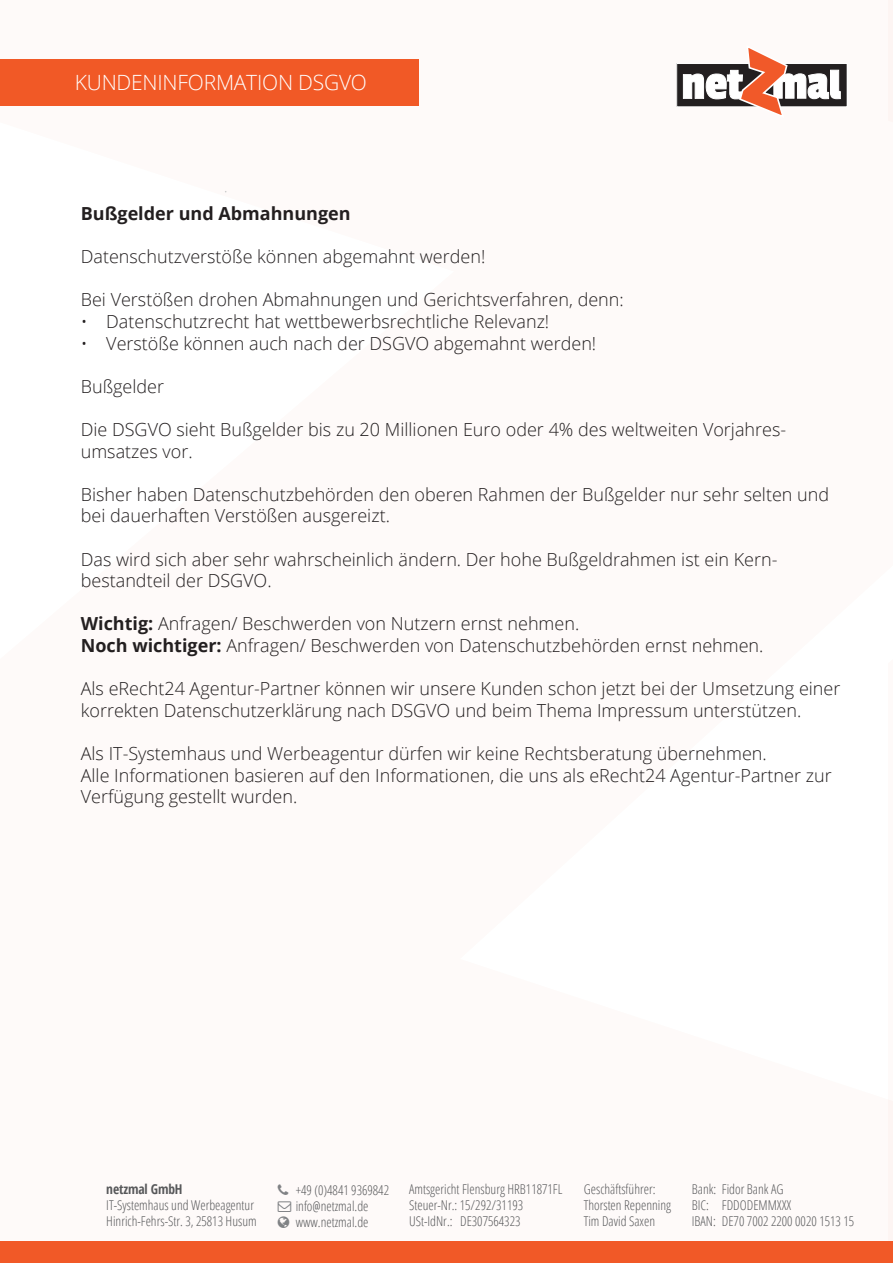
<style>
.page{position:relative;width:893px;height:1263px;background:#fff}
.page>*{position:absolute;margin:0;border:0;box-sizing:border-box;transform-origin:0 0}
.t1{font:300 21px "Open Sans";letter-spacing:-.01em;color:#fff}
.t2{font:300 18px/21.6px "Open Sans";color:#231f20}
.t3{font:700 18px "Open Sans";color:#231f20}
.t4{font:300 condensed 13.5px/16.2px "Open Sans";color:#57585a}
.t5{font:700 condensed 13.5px "Open Sans";letter-spacing:-.01em;color:#57585a}
.s1{font-weight:700}
</style>
<div class="page">
<div style="left:677px;top:64px;width:170px;height:43px;background:#231f20"></div>
<div style="left:676px;top:63px;width:172px;height:44px;border:1px solid #fff"></div>
<svg style="left:683px;top:48px;width:158px;height:67px"></svg>
<div style="left:0;top:1242px;width:893px;height:21px;background:#f15927"></div>
<svg style="left:889px;top:0;width:4px;height:1242px"></svg>
<div style="left:0;top:60px;width:418px;height:46px;background:#f15926"></div>
<p class="t1" style="left:75px;top:68px;width:294px">KUNDENINFORMATION DSGVO</p>
<p class="t3" style="left:81px;top:201px;width:271px">Bußgelder und Abmahnungen</p>
<p class="t2" style="left:81px;top:245px;width:406px">Datenschutzverstöße können abgemahnt werden!</p>
<p class="t2" style="left:81px;top:289px;width:544px">Bei Verstößen drohen Abmahnungen und Gerichtsverfahren, denn:</p>
<p class="t2" style="left:81px;top:310px;width:470px">• Datenschutzrecht hat wettbewerbsrechtliche Relevanz!</p>
<p class="t2" style="left:81px;top:332px;width:517px">• Verstöße können auch nach der DSGVO abgemahnt werden!</p>
<p class="t2" style="left:81px;top:375px;width:85px">Bußgelder</p>
<p class="t2" style="left:81px;top:418px;width:707px">Die DSGVO sieht Bußgelder bis zu 20 Millionen Euro oder 4% des weltweiten Vorjahres&shy;umsatzes vor.</p>
<p class="t2" style="left:81px;top:483px;width:750px">Bisher haben Datenschutzbehörden den oberen Rahmen der Bußgelder nur sehr selten und bei dauerhaften Verstößen ausgereizt.</p>
<p class="t2" style="left:81px;top:548px;width:698px">Das wird sich aber sehr wahrscheinlich ändern. Der hohe Bußgeldrahmen ist ein Kern&shy;bestandteil der DSGVO.</p>
<p class="t2" style="left:81px;top:613px;width:684px"><span class="s1">Wichtig:</span> Anfragen/ Beschwerden von Nutzern ernst nehmen.<br><span class="s1">Noch wichtiger:</span> Anfragen/ Beschwerden von Datenschutzbehörden ernst nehmen.</p>
<p class="t2" style="left:81px;top:677px;width:761px">Als eRecht24 Agentur-Partner können wir unsere Kunden schon jetzt bei der Umsetzung einer korrekten Datenschutzerklärung nach DSGVO und beim Thema Impressum unterstützen.</p>
<p class="t2" style="left:81px;top:742px;width:752px">Als IT-Systemhaus und Werbeagentur dürfen wir keine Rechtsberatung übernehmen.<br>Alle Informationen basieren auf den Informationen, die uns als eRecht24 Agentur-Partner zur<br>Verfügung gestellt wurden.</p>
<p class="t5" style="left:106px;top:1179px;width:78px">netzmal GmbH</p>
<p class="t4" style="left:106px;top:1196px;width:152px">IT-Systemhaus und Werbeagentur<br>Hinrich-Fehrs-Str. 3, 25813 Husum</p>
<p class="t4" style="left:296px;top:1181px;width:95px">+49 (0)4841 9369842 info@netzmal.de www.netzmal.de</p>
<p class="t4" style="left:584px;top:1180px;width:89px">Geschäftsführer:<br>Thorsten Repenning<br>Tim David Saxen</p>
<p class="t4" style="left:409px;top:1180px;width:155px">Amtsgericht Flensburg HRB11871FL<br>Steuer-Nr.: 15/292/31193<br>USt-IdNr.: DE307564323</p>
<p class="t4" style="left:692px;top:1180px;width:164px">Bank: Fidor Bank AG<br>BIC: FDDODEMMXXX<br>IBAN: DE70 7002 2200 0020 1513 15</p>
</div>
